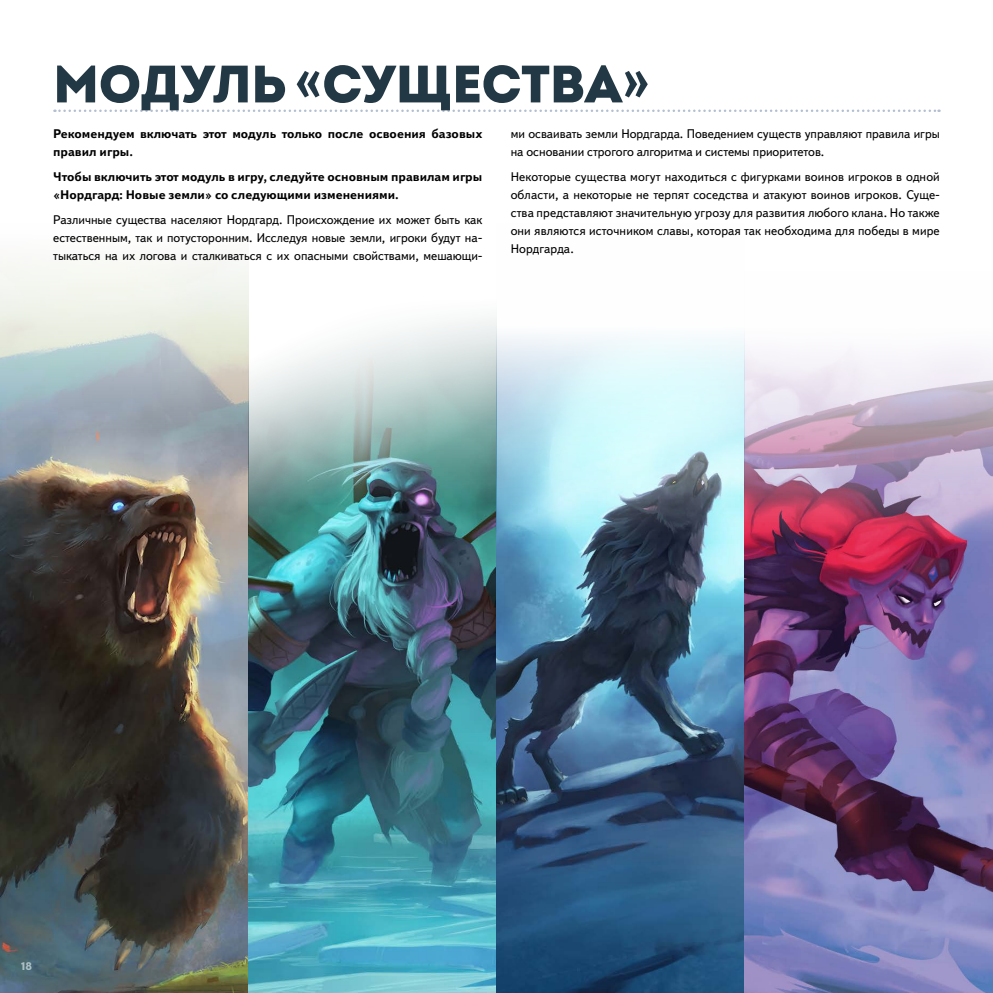
<style>
.page{position:relative;width:993px;height:993px;background:#fff}
.page>*{position:absolute;margin:0;border:0;box-sizing:border-box;transform-origin:0 0}
.t1{font:52.5px "Intro Demo Black CAPS";letter-spacing:-.01em;color:#233845}
.t2{font:12.5px/18px "Textbook New";color:#000;text-align:justify}
.t3{font:700 12.5px/18px "Textbook New";color:#000}
.t4{font:700 12.5px "Serenity";color:#adc0c6}
</style>
<div class="page">
<img style="left:0;top:259px;width:248px;height:733px">
<img style="left:248px;top:269px;width:248px;height:723px">
<img style="left:496px;top:317px;width:248px;height:675px">
<img style="left:744px;top:335px;width:248px;height:657px">
<svg style="left:54px;top:109px;width:885px;height:3px"></svg>
<h1 class="t1" style="left:53px;top:50px;width:598px">МОДУЛЬ «СУЩЕСТВА»</h1>
<p class="t3" style="left:53px;top:125px;width:430px">Рекомендуем включать этот модуль только после освоения базовых правил игры.</p>
<p class="t3" style="left:53px;top:168px;width:430px">Чтобы включить этот модуль в игру, следуйте основным правилам игры «Нордгард: Новые земли» со следующими изменениями.</p>
<p class="t2" style="left:53px;top:211px;width:430px">Различные существа населяют Нордгард. Происхождение их может быть как естественным, так и потусторонним. Исследуя новые земли, игроки будут на&shy;тыкаться на их логова и сталкиваться с их опасными свойствами, мешающи-</p>
<p class="t2" style="left:510px;top:125px;width:430px">ми осваивать земли Нордгарда. Поведением существ управляют правила игры на основании строгого алгоритма и системы приоритетов.</p>
<p class="t2" style="left:510px;top:168px;width:430px">Некоторые существа могут находиться с фигурками воинов игроков в одной области, а некоторые не терпят соседства и атакуют воинов игроков. Суще&shy;ства представляют значительную угрозу для развития любого клана. Но также они являются источником славы, которая так необходима для победы в мире Нордгарда.</p>
<p class="t4" style="left:21px;top:959px;width:12px">18</p>
</div>
